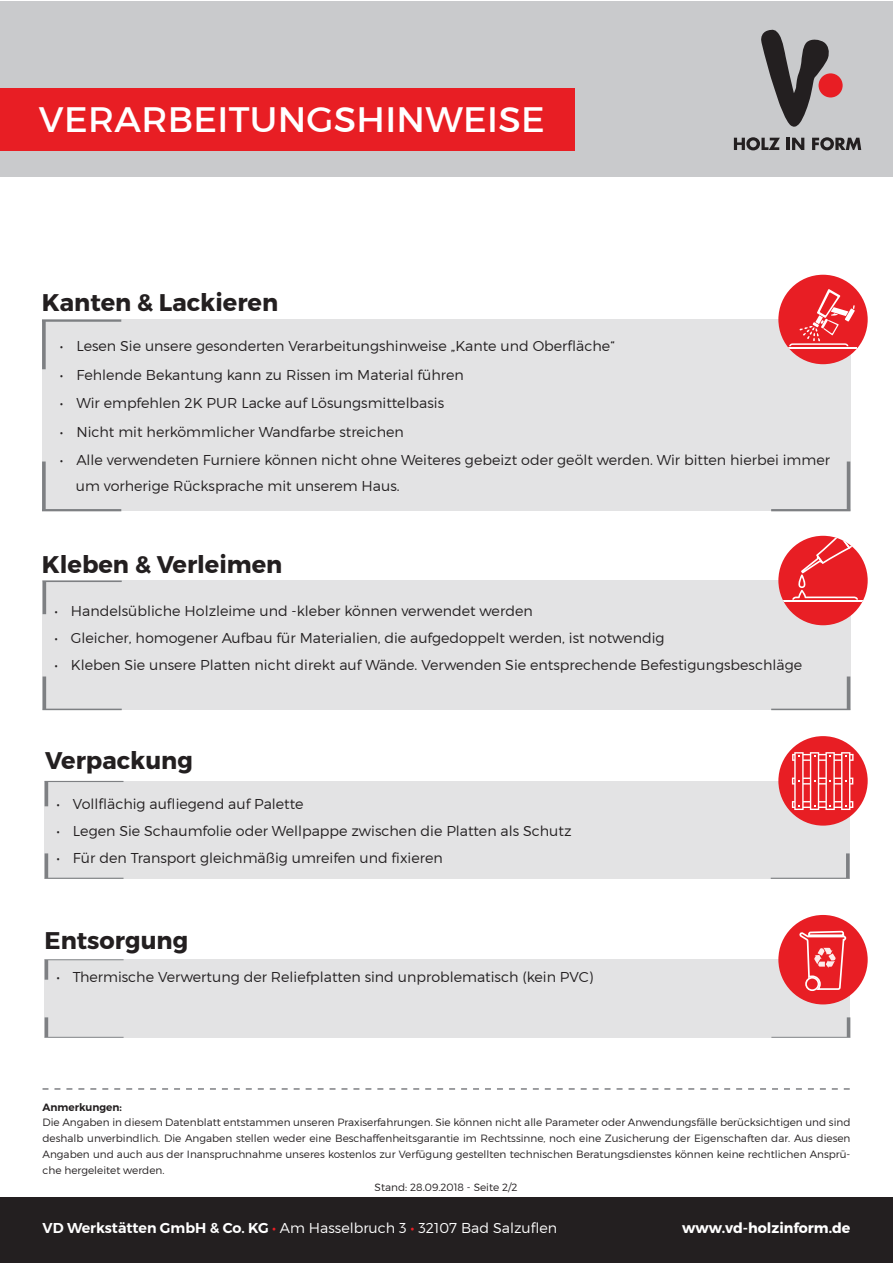
<style>
.page{position:relative;width:893px;height:1263px;background:#fff}
.page>*{position:absolute;margin:0;border:0;box-sizing:border-box;transform-origin:0 0}
.t1{font:36px "Montserrat";letter-spacing:.01em;color:#fff}
.t2{font:700 24px "Montserrat";color:#231f20}
.t3{font:300 14.25px "Montserrat";color:#231f20}
.t4{font:300 14.25px "Montserrat";color:#fff}
.t5{font:700 14.25px "Montserrat";color:#fff}
.t6{font:300 10.5px/15.8px "Montserrat";color:#231f20;text-align:justify}
.t7{font:600 10.5px "Montserrat";color:#231f20}
.s1{font-weight:600}
.s2{font-weight:400;color:#e81e24}
</style>
<div class="page">
<div style="left:0;top:1198px;width:892px;height:65px;background:#231f20"></div>
<svg style="left:43px;top:1088px;width:807px;height:2px"></svg>
<div style="left:45px;top:959px;width:805px;height:79px;background:#e3e3e4"></div>
<svg style="left:45px;top:959px;width:79px;height:21px"></svg>
<svg style="left:45px;top:1017px;width:79px;height:21px"></svg>
<svg style="left:771px;top:1017px;width:79px;height:21px"></svg>
<div style="left:778px;top:915px;width:90px;height:89px;background:#e81e24;border-radius:50%"></div>
<div style="left:45px;top:781px;width:805px;height:98px;background:#e3e3e4"></div>
<svg style="left:45px;top:781px;width:79px;height:25px"></svg>
<svg style="left:45px;top:853px;width:79px;height:26px"></svg>
<svg style="left:771px;top:853px;width:79px;height:138px"></svg>
<div style="left:778px;top:736px;width:90px;height:90px;background:#e81e24;border-radius:50%"></div>
<svg style="left:792px;top:752px;width:61px;height:58px"></svg>
<div style="left:42px;top:580px;width:808px;height:130px;background:#e3e3e4"></div>
<svg style="left:42px;top:580px;width:80px;height:34px"></svg>
<svg style="left:42px;top:676px;width:80px;height:34px"></svg>
<svg style="left:771px;top:676px;width:79px;height:34px"></svg>
<div style="left:778px;top:536px;width:90px;height:89px;background:#e81e24;border-radius:50%"></div>
<hr style="left:783px;top:600px;width:85px;height:2px;background:#fff">
<svg style="left:792px;top:536px;width:66px;height:64px"></svg>
<div style="left:42px;top:319px;width:808px;height:192px;background:#e3e3e4"></div>
<svg style="left:42px;top:319px;width:79px;height:50px"></svg>
<svg style="left:42px;top:461px;width:79px;height:50px"></svg>
<svg style="left:771px;top:461px;width:79px;height:50px"></svg>
<div style="left:778px;top:275px;width:90px;height:89px;background:#e81e24;border-radius:50%"></div>
<hr style="left:780px;top:347px;width:77px;height:1px;background:#fff">
<svg style="left:789px;top:289px;width:66px;height:57px"></svg>
<div style="left:0;top:1px;width:892px;height:175px;background:#c9cacc"></div>
<div style="left:818px;top:73px;width:25px;height:24px;background:#e81e24;border-radius:50%"></div>
<svg style="left:761px;top:29px;width:69px;height:98px"></svg>
<svg style="left:734px;top:137px;width:46px;height:13px"></svg>
<svg style="left:787px;top:138px;width:17px;height:12px"></svg>
<svg style="left:812px;top:137px;width:49px;height:13px"></svg>
<div style="left:0;top:88px;width:574px;height:63px;background:#e81e24"></div>
<h1 class="t1" style="left:39px;top:96px;width:507px">VERARBEITUNGSHINWEISE</h1>
<h2 class="t2" style="left:42px;top:286px;width:238px">Kanten &amp; Lackieren</h2>
<p class="t3" style="left:60px;top:337px;width:556px">• Lesen Sie unsere gesonderten Verarbeitungshinweise „Kante und Oberfläche“</p>
<p class="t3" style="left:60px;top:365px;width:406px">• Fehlende Bekantung kann zu Rissen im Material führen</p>
<p class="t3" style="left:60px;top:394px;width:386px">• Wir empfehlen 2K PUR Lacke auf Lösungsmittelbasis</p>
<p class="t3" style="left:60px;top:422px;width:346px">• Nicht mit herkömmlicher Wandfarbe streichen</p>
<p class="t3" style="left:60px;top:451px;width:772px">• Alle verwendeten Furniere können nicht ohne Weiteres gebeizt oder geölt werden. Wir bitten hierbei immer</p>
<p class="t3" style="left:76px;top:476px;width:325px">um vorherige Rücksprache mit unserem Haus.</p>
<h2 class="t2" style="left:42px;top:548px;width:242px">Kleben &amp; Verleimen</h2>
<p class="t3" style="left:54px;top:602px;width:480px">• Handelsübliche Holzleime und -kleber können verwendet werden</p>
<p class="t3" style="left:54px;top:629px;width:612px">• Gleicher, homogener Aufbau für Materialien, die aufgedoppelt werden, ist notwendig</p>
<p class="t3" style="left:54px;top:656px;width:749px">• Kleben Sie unsere Platten nicht direkt auf Wände. Verwenden Sie entsprechende Befestigungsbeschläge</p>
<h2 class="t2" style="left:45px;top:745px;width:149px">Verpackung</h2>
<p class="t3" style="left:56px;top:795px;width:249px">• Vollflächig aufliegend auf Palette</p>
<p class="t3" style="left:56px;top:822px;width:517px">• Legen Sie Schaumfolie oder Wellpappe zwischen die Platten als Schutz</p>
<p class="t3" style="left:56px;top:849px;width:388px">• Für den Transport gleichmäßig umreifen und fixieren</p>
<h2 class="t2" style="left:45px;top:925px;width:145px">Entsorgung</h2>
<p class="t3" style="left:56px;top:968px;width:538px">• Thermische Verwertung der Reliefplatten sind unproblematisch (kein PVC)</p>
<p class="t7" style="left:43px;top:1100px;width:81px">Anmerkungen:</p>
<p class="t6" style="left:43px;top:1114px;width:809px">Die Angaben in diesem Datenblatt entstammen unseren Praxiserfahrungen. Sie können nicht alle Parameter oder Anwendungsfälle berücksichtigen und sind deshalb unverbindlich. Die Angaben stellen weder eine Beschaffenheitsgarantie im Rechtssinne, noch eine Zusicherung der Eigenschaften dar. Aus diesen Angaben und auch aus der Inanspruchnahme unseres kostenlos zur Verfügung gestellten technischen Beratungsdienstes können keine rechtlichen Ansprü&shy;che hergeleitet werden.</p>
<p class="t6" style="left:375px;top:1178px;width:144px">Stand: 28.09.2018 - Seite 2/2</p>
<p class="t4" style="left:43px;top:1218px;width:516px"><span class="s1">VD Werkstätten GmbH &amp; Co. KG</span> <span class="s2">•</span> Am Hasselbruch 3 <span class="s2">•</span> 32107 Bad Salzuflen</p>
<p class="t5" style="left:682px;top:1219px;width:170px">www.vd-holzinform.de</p>
</div>
